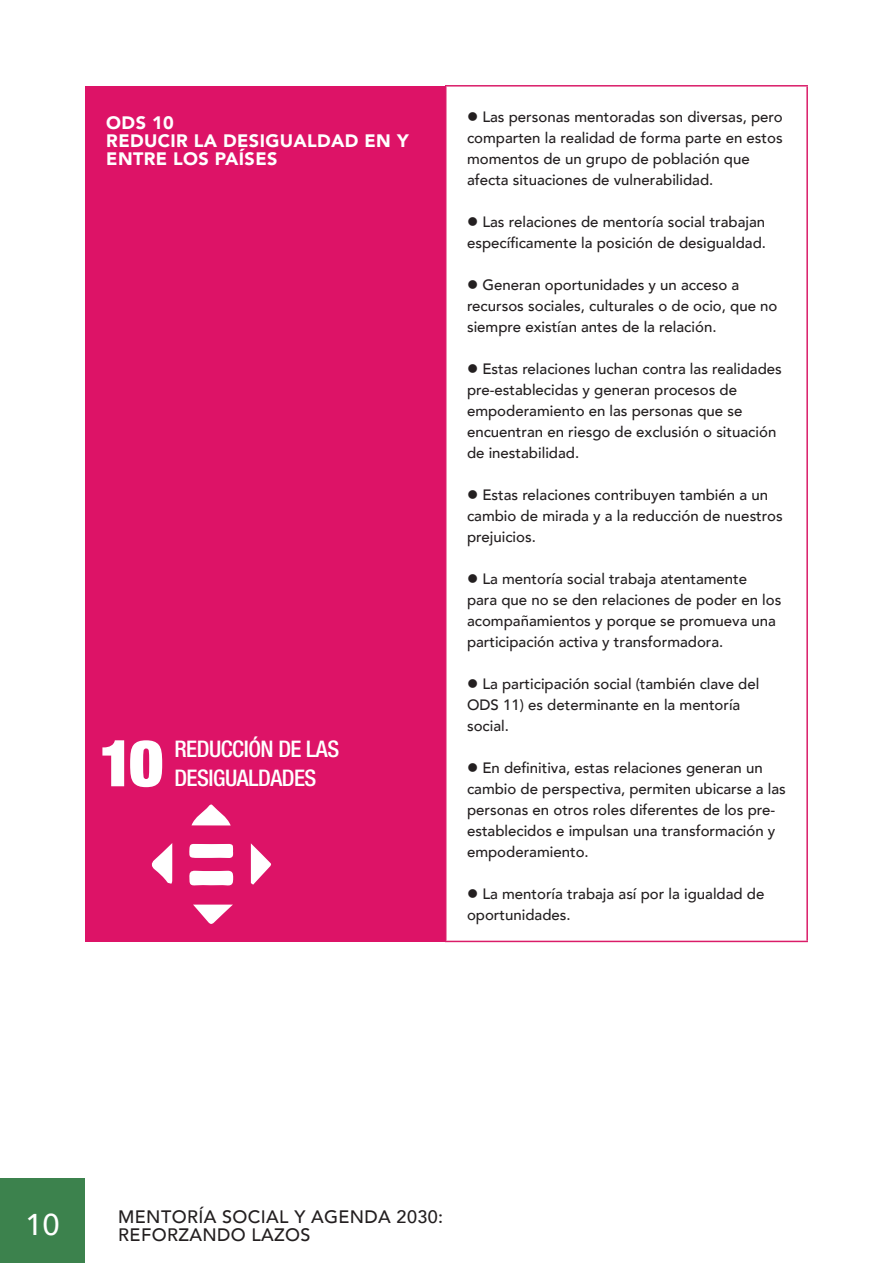
<style>
.page{position:relative;width:893px;height:1263px;background:#fff}
.page>*{position:absolute;margin:0;border:0;box-sizing:border-box;transform-origin:0 0}
.t1{font:900 condensed 64.95px "Helvetica Neue LT Std";color:#fff}
.t2{font:500 30px "Avenir";color:#fff}
.t3{font:500 condensed 22.95px "Helvetica Neue LT Std";letter-spacing:-.02em;color:#fff}
.t4{font:900 18px/18px "Avenir";letter-spacing:.02em;color:#fff}
.t5{font:500 18px "Avenir";letter-spacing:.02em;color:#231f20}
.t6{font:500 15px/21px "Avenir";color:#231f20}
</style>
<div class="page">
<div style="left:0;top:1178px;width:85px;height:85px;background:#3c824d"></div>
<div style="left:85px;top:86px;width:361px;height:855px;background:#dd1367"></div>
<hr style="left:445px;top:85px;width:363px;height:2px;background:#da1c68">
<hr style="left:445px;top:87px;width:1px;height:854px;background:#da1c68">
<hr style="left:806px;top:87px;width:2px;height:854px;background:#da1c68">
<hr style="left:445px;top:941px;width:363px;height:1px;background:#da1c68">
<svg style="left:189px;top:870px;width:44px;height:16px"></svg>
<svg style="left:189px;top:844px;width:45px;height:14px"></svg>
<svg style="left:151px;top:843px;width:21px;height:41px"></svg>
<svg style="left:192px;top:804px;width:39px;height:21px"></svg>
<svg style="left:193px;top:904px;width:40px;height:20px"></svg>
<svg style="left:251px;top:843px;width:20px;height:42px"></svg>
<p class="t4" style="left:106px;top:114px;width:69px">ODS 10</p>
<p class="t4" style="left:106px;top:132px;width:304px">REDUCIR LA DESIGUALDAD EN Y<br>ENTRE LOS PAÍSES</p>
<p class="t1" style="left:99px;top:721px;width:65px">10</p>
<p class="t3" style="left:174px;top:735px;width:166px">REDUCCIÓN DE LAS</p>
<p class="t3" style="left:174px;top:764px;width:144px">DESIGUALDADES</p>
<p class="t6" style="left:467px;top:106px;width:317px">● Las personas mentoradas son diversas, pero comparten la realidad de forma parte en estos momentos de un grupo de población que afecta situaciones de vulnerabilidad.</p>
<p class="t6" style="left:467px;top:211px;width:300px">● Las relaciones de mentoría social trabajan específicamente la posición de desigualdad.</p>
<p class="t6" style="left:467px;top:274px;width:312px">● Generan oportunidades y un acceso a recursos sociales, culturales o de ocio, que no siempre existían antes de la relación.</p>
<p class="t6" style="left:467px;top:358px;width:316px">● Estas relaciones luchan contra las realidades pre-establecidas y generan procesos de empoderamiento en las personas que se encuentran en riesgo de exclusión o situación de inestabilidad.</p>
<p class="t6" style="left:467px;top:484px;width:317px">● Estas relaciones contribuyen también a un cambio de mirada y a la reducción de nuestros prejuicios.</p>
<p class="t6" style="left:467px;top:568px;width:316px">● La mentoría social trabaja atentamente<br>para que no se den relaciones de poder en los acompañamientos y porque se promueva una participación activa y transformadora.</p>
<p class="t6" style="left:467px;top:673px;width:294px">● La participación social (también clave del<br>ODS 11) es determinante en la mentoría social.</p>
<p class="t6" style="left:467px;top:757px;width:320px">● En definitiva, estas relaciones generan un cambio de perspectiva, permiten ubicarse a las personas en otros roles diferentes de los pre&shy;establecidos e impulsan una transformación y empoderamiento.</p>
<p class="t6" style="left:467px;top:883px;width:299px">● La mentoría trabaja así por la igualdad de oportunidades.</p>
<h2 class="t2" style="left:26px;top:1198px;width:35px">10</h2>
<p class="t5" style="left:118px;top:1201px;width:326px">MENTORÍA SOCIAL Y AGENDA 2030:</p>
<p class="t5" style="left:118px;top:1219px;width:194px">REFORZANDO LAZOS</p>
</div>
